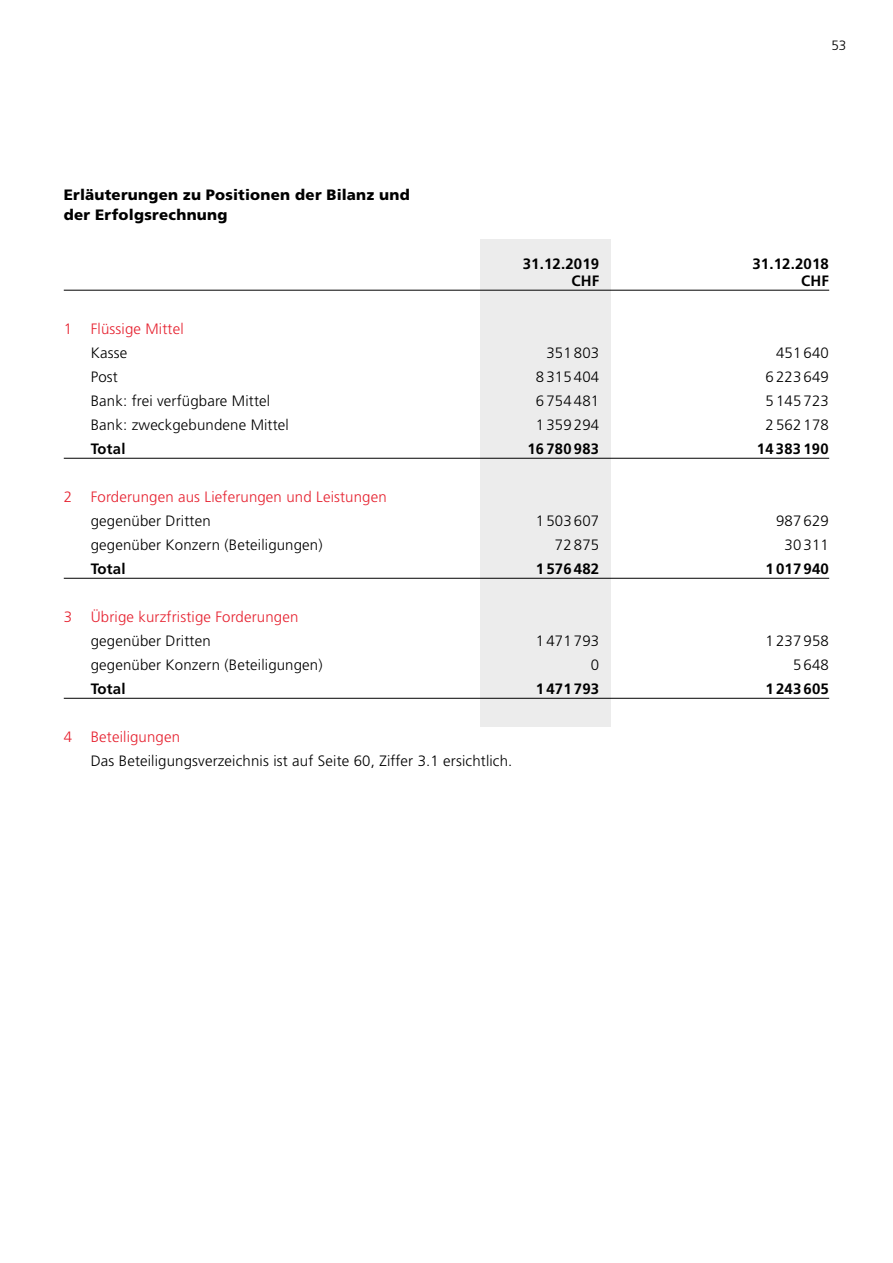
<style>
.page{position:relative;width:893px;height:1263px;background:#fff}
.page>*{position:absolute;margin:0;border:0;box-sizing:border-box;transform-origin:0 0}
.t1{font:300 15px "Frutiger";letter-spacing:.01em;color:#000}
.t2{font:300 15px "Frutiger";letter-spacing:.01em;color:#e62230}
.t3{font:700 15px "Frutiger";letter-spacing:.01em;color:#000}
.t4{font:900 15px/19.5px "Frutiger";letter-spacing:.02em;color:#000}
.t5{font:300 13.5px "Frutiger";color:#000}
</style>
<div class="page">
<div style="left:480px;top:239px;width:131px;height:488px;background:#ececec"></div>
<hr style="left:64px;top:290px;width:765px;height:1px;background:#000">
<hr style="left:64px;top:458px;width:765px;height:1px;background:#000">
<hr style="left:64px;top:578px;width:765px;height:1px;background:#000">
<hr style="left:64px;top:698px;width:765px;height:1px;background:#000">
<p class="t4" style="left:64px;top:185px;width:347px">Erläuterungen zu Positionen der Bilanz und der Erfolgsrechnung</p>
<p class="t5" style="left:831px;top:38px;width:16px">53</p>
<p class="t3" style="left:523px;top:255px;width:78px">31.12.2019</p>
<p class="t3" style="left:752px;top:255px;width:78px">31.12.2018</p>
<p class="t3" style="left:571px;top:272px;width:29px">CHF</p>
<p class="t3" style="left:801px;top:272px;width:29px">CHF</p>
<p class="t2" style="left:64px;top:320px;width:121px">1 Flüssige Mittel</p>
<p class="t1" style="left:91px;top:344px;width:38px">Kasse</p>
<p class="t1" style="left:546px;top:344px;width:54px">351 803</p>
<p class="t1" style="left:776px;top:344px;width:54px">451 640</p>
<p class="t1" style="left:91px;top:368px;width:29px">Post</p>
<p class="t1" style="left:536px;top:368px;width:65px">8 315 404</p>
<p class="t1" style="left:765px;top:368px;width:65px">6 223 649</p>
<p class="t1" style="left:91px;top:392px;width:181px">Bank: frei verfügbare Mittel</p>
<p class="t1" style="left:536px;top:392px;width:65px">6 754 481</p>
<p class="t1" style="left:765px;top:392px;width:65px">5 145 723</p>
<p class="t1" style="left:91px;top:416px;width:200px">Bank: zweckgebundene Mittel</p>
<p class="t1" style="left:536px;top:416px;width:65px">1 359 294</p>
<p class="t1" style="left:765px;top:416px;width:65px">2 562 178</p>
<p class="t3" style="left:91px;top:440px;width:36px">Total</p>
<p class="t3" style="left:527px;top:440px;width:73px">16 780 983</p>
<p class="t3" style="left:757px;top:440px;width:73px">14 383 190</p>
<p class="t2" style="left:64px;top:488px;width:324px">2 Forderungen aus Lieferungen und Leistungen</p>
<p class="t1" style="left:91px;top:512px;width:121px">gegenüber Dritten</p>
<p class="t1" style="left:536px;top:512px;width:65px">1 503 607</p>
<p class="t1" style="left:776px;top:512px;width:54px">987 629</p>
<p class="t1" style="left:91px;top:536px;width:233px">gegenüber Konzern (Beteiligungen)</p>
<p class="t1" style="left:555px;top:536px;width:46px">72 875</p>
<p class="t1" style="left:784px;top:536px;width:46px">30 311</p>
<p class="t3" style="left:91px;top:560px;width:36px">Total</p>
<p class="t3" style="left:536px;top:560px;width:65px">1 576 482</p>
<p class="t3" style="left:765px;top:560px;width:65px">1 017 940</p>
<p class="t2" style="left:64px;top:608px;width:236px">3 Übrige kurzfristige Forderungen</p>
<p class="t1" style="left:91px;top:632px;width:121px">gegenüber Dritten</p>
<p class="t1" style="left:536px;top:632px;width:65px">1 471 793</p>
<p class="t1" style="left:765px;top:632px;width:65px">1 237 958</p>
<p class="t1" style="left:91px;top:656px;width:233px">gegenüber Konzern (Beteiligungen)</p>
<p class="t1" style="left:591px;top:656px;width:10px">0</p>
<p class="t1" style="left:793px;top:656px;width:37px">5 648</p>
<p class="t3" style="left:91px;top:680px;width:36px">Total</p>
<p class="t3" style="left:536px;top:680px;width:65px">1 471 793</p>
<p class="t3" style="left:765px;top:680px;width:65px">1 243 605</p>
<p class="t2" style="left:64px;top:728px;width:118px">4 Beteiligungen</p>
<p class="t1" style="left:91px;top:752px;width:423px">Das Beteiligungsverzeichnis ist auf Seite 60, Ziffer 3.1 ersichtlich.</p>
</div>
